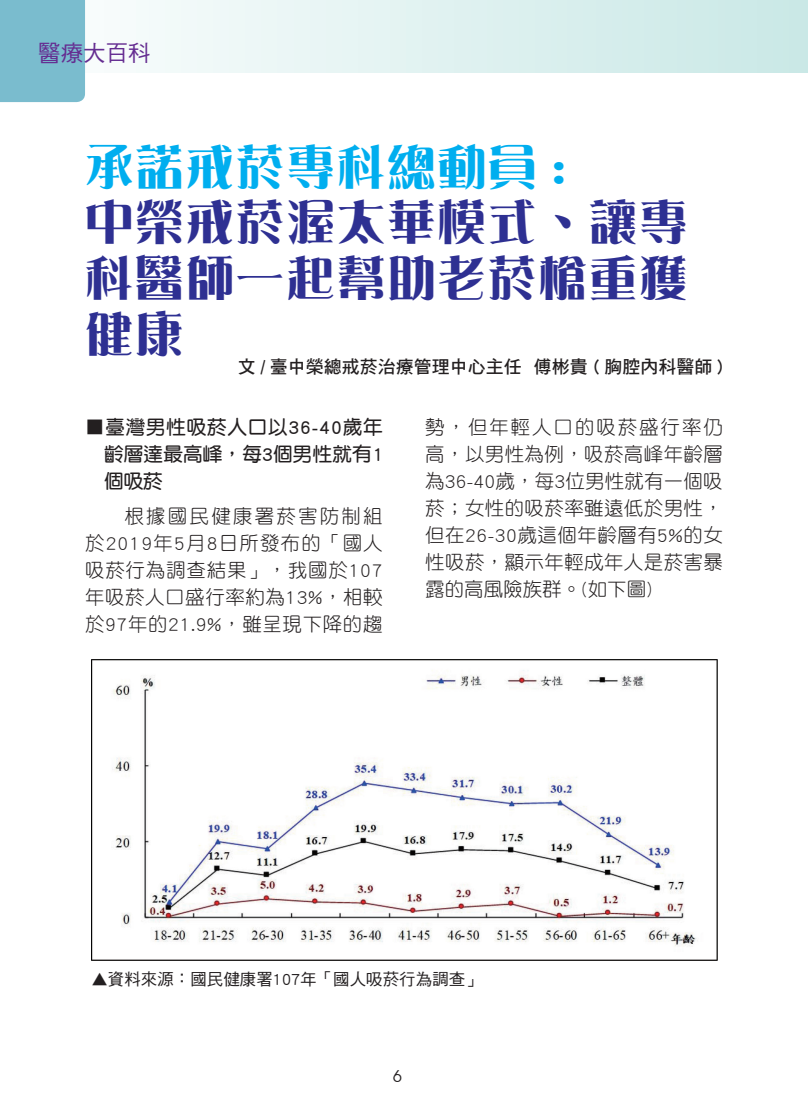
<style>
.page{position:relative;width:808px;height:1106px;background:#fff}
.page>*{position:absolute;margin:0;border:0;box-sizing:border-box;transform-origin:0 0}
.標題{font:48px/55.5px "DF Yea Song Std W9";letter-spacing:.05em;color:#2e3092;text-align:justify}
.標題-2{font:48px "DF Yea Song Std W9";letter-spacing:.05em;color:#00aeef}
.t1{font:22.5px "DF Hei Std W5";color:#652d91}
.內文-縮2{font:19.5px/27px "DF Yuan Std W3";letter-spacing:.025em;color:#231f20;text-align:justify}
.內文-縮2-2{font:19.5px/27px "DF Yuan Std W7";letter-spacing:.01em;color:#231f20;text-align:justify}
.作者名{font:18px "DF Hei Std W7";color:#231f20}
.照片說明文{font:16.5px "DF Hei Std W5";color:#231f20}
.t2{font:16.5px "Avant Garde IT Cby BT";color:#231f20}
</style>
<div class="page">
<img style="left:91px;top:659px;width:626px;height:301px">
<svg style="left:85px;top:0;width:723px;height:72px"></svg>
<div style="left:0;top:0;width:85px;height:102px;background:#7abcce"></div>
<p class="t1" style="left:38px;top:41px;width:114px">醫療大百科</p>
<p class="標題-2" style="left:85px;top:141px;width:483px">承諾戒菸專科總動員 :</p>
<p class="標題" style="left:85px;top:194px;width:604px">中榮戒菸渥太華模式、讓專科醫師一起幫助老菸槍重獲健康</p>
<p class="作者名" style="left:238px;top:356px;width:486px">文 / 臺中榮總戒菸治療管理中心主任 傅彬貴 ( 胸腔內科醫師 )</p>
<p class="內文-縮2-2" style="left:104px;top:413px;width:280px;text-indent:-19px">■臺灣男性吸菸人口以36-40歲年齡層達最高峰，每3個男性就有1個吸菸</p>
<p class="內文-縮2" style="left:85px;top:502px;width:299px;text-indent:40px">根據國民健康署菸害防制組於2019年5月8日所發布的「國人吸菸行為調查結果」，我國於107年吸菸人口盛行率約為13%，相較於97年的21.9%，雖呈現下降的趨</p>
<p class="內文-縮2" style="left:425px;top:413px;width:299px">勢，但年輕人口的吸菸盛行率仍高，以男性為例，吸菸高峰年齡層為36-40歲，每3位男性就有一個吸菸；女性的吸菸率雖遠低於男性，但在26-30歲這個年齡層有5%的女性吸菸，顯示年輕成年人是菸害暴露的高風險族群。(如下圖)</p>
<p class="照片說明文" style="left:91px;top:970px;width:392px">▲資料來源：國民健康署107年「國人吸菸行為調查」</p>
<p class="t2" style="left:393px;top:1065px;width:11px">6</p>
</div>
